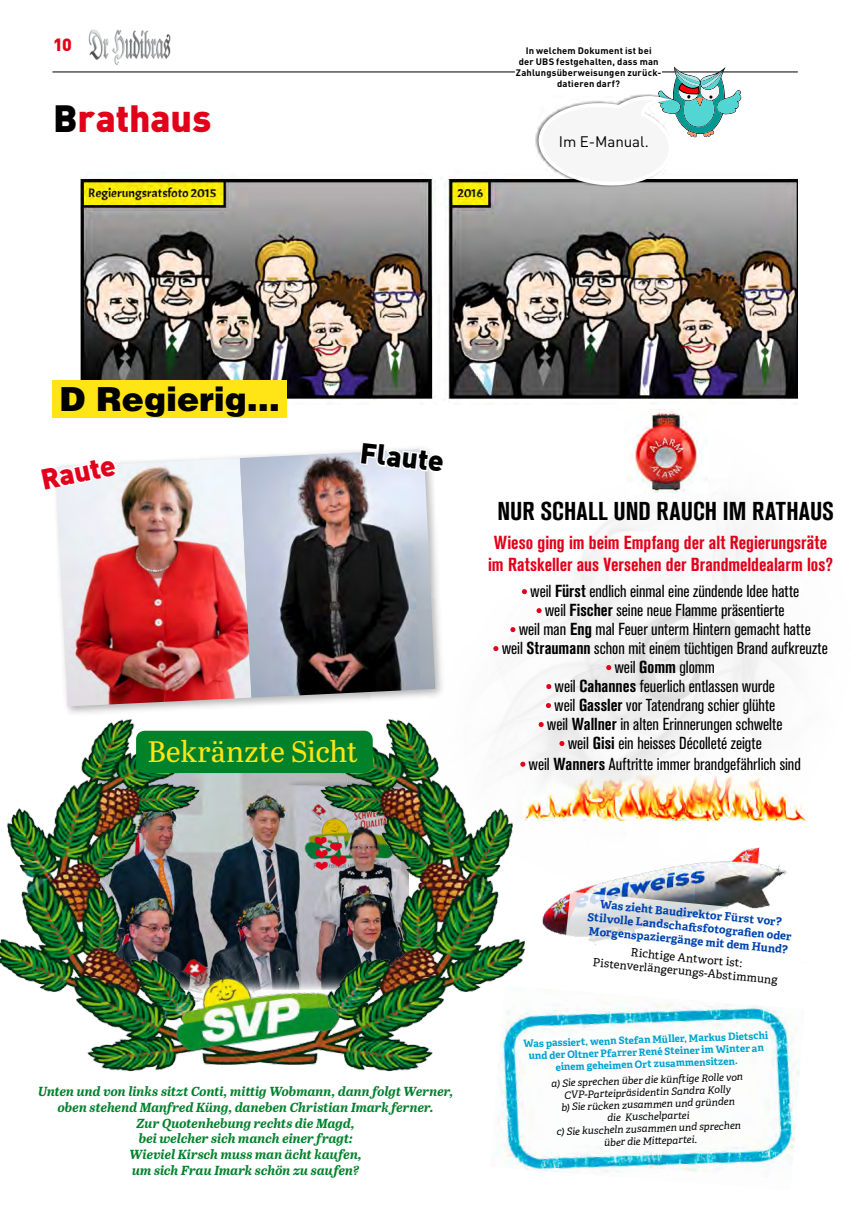
<style>
.page{position:relative;width:851px;height:1205px;background:#fff}
.page>*{position:absolute;margin:0;border:0;box-sizing:border-box;transform-origin:0 0}
.t1{font:900 37.5px "DINOT";letter-spacing:-.005em;color:#e2001a}
.t2{font:900 33.12px "Helvetica LT Std";color:#000}
.t3{font:29.62px "Abril Text";letter-spacing:-.005em;color:#ffe416}
.t4{font:900 28.25px "DIN Offc Pro";color:#000}
.t5{font:900 28.25px "DIN Offc Pro";color:#e2001a}
.t6{font:700 condensed 25.62px "Akzidenz Grotesk BQ";color:#000}
.t7{font:700 condensed 18.75px/22.5px "Akzidenz Grotesk BQ";color:#e2001a;text-align:center}
.t8{font:900 17.5px "DINOT";color:#e2001a}
.t9{font:condensed 17.25px/19px "Akzidenz Grotesk BQ";color:#000;text-align:center}
.t10{font:15.12px "DINOT";letter-spacing:-.005em;color:#000}
.t11{font:13.88px/21.9px "Zapf Dingbats ITC";color:#e2001a}
.t12{font:italic 700 13.12px/15.8px "Abril Text";color:#00822b;text-align:center}
.t13{font:700 11.25px/13.5px "Adelle";color:#0044ae;text-align:center}
.t14{font:11.25px/13.5px "Adelle";color:#000;text-align:center}
.t15{font:italic 10.12px/12.1px "Adelle";color:#000;text-align:center}
.t16{font:700 10.12px/12.1px "Adelle";color:#00a2ce;text-align:center}
.t17{font:700 9.25px/11.1px "DINOT";letter-spacing:.02em;color:#000;text-align:center}
.s1{color:#000}
.s2{font-weight:700}
</style>
<div class="page">
<img style="left:88px;top:29px;width:83px;height:36px">
<hr style="left:52px;top:72px;width:745px;height:1px;background:#000">
<img style="left:80px;top:176px;width:717px;height:228px">
<div style="left:52px;top:380px;width:235px;height:38px;background:#ffe416"></div>
<img style="left:496px;top:1000px;width:304px;height:174px">
<div style="left:515px;top:47px;width:146px;height:40px;background:#fff"></div>
<svg style="left:536px;top:67px;width:205px;height:122px"></svg>
<img style="left:0;top:719px;width:536px;height:361px">
<img style="left:158px;top:935px;width:189px;height:137px">
<div style="left:136px;top:731px;width:236px;height:42px;background:#00822b;border-radius:9px"></div>
<div style="left:51px;top:445px;width:394px;height:271px;background:#000;opacity:.3"></div>
<img style="left:56px;top:458px;width:195px;height:248px">
<img style="left:240px;top:449px;width:154px;height:249px">
<svg style="left:51px;top:456px;width:68px;height:37px"></svg>
<svg style="left:358px;top:445px;width:36px;height:72px"></svg>
<img style="left:394px;top:440px;width:416px;height:446px">
<img style="left:522px;top:739px;width:286px;height:81px">
<img style="left:625px;top:409px;width:82px;height:83px">
<svg style="left:522px;top:589px;width:5px;height:5px"></svg>
<svg style="left:536px;top:608px;width:5px;height:5px"></svg>
<svg style="left:510px;top:627px;width:5px;height:5px"></svg>
<svg style="left:493px;top:646px;width:5px;height:5px"></svg>
<svg style="left:606px;top:665px;width:5px;height:5px"></svg>
<svg style="left:546px;top:684px;width:5px;height:5px"></svg>
<svg style="left:546px;top:703px;width:5px;height:5px"></svg>
<svg style="left:538px;top:722px;width:5px;height:5px"></svg>
<svg style="left:559px;top:741px;width:5px;height:5px"></svg>
<svg style="left:520px;top:762px;width:5px;height:5px"></svg>
<img style="left:524px;top:826px;width:281px;height:141px">
<svg style="left:562px;top:891px;width:243px;height:76px"></svg>
<svg style="left:315px;top:850px;width:31px;height:18px"></svg>
<p class="t8" style="left:53px;top:32px;width:20px">10</p>
<h1 class="t1" style="left:53px;top:92px;width:159px"><span class="s1">B</span>rathaus</h1>
<p class="t17" style="left:516px;top:45px;width:147px">In welchem Dokument ist bei<br>der UBS festgehalten, dass man<br>Zahlungsüberweisungen zurück&shy;datieren darf?</p>
<p class="t10" style="left:559px;top:131px;width:91px">Im E-Manual.</p>
<h2 class="t2" style="left:59px;top:378px;width:222px">D Regierig…</h2>
<h3 class="t5" style="left:36px;top:456px;width:77px;rotate:-12deg">Raute</h3>
<h3 class="t4" style="left:363px;top:428px;width:85px;rotate:6deg">Flaute</h3>
<h3 class="t3" style="left:148px;top:730px;width:212px">Bekränzte Sicht</h3>
<p class="t11" style="left:314px;top:833px;width:29px">❤❤ ❤</p>
<p class="t12" style="left:38px;top:1083px;width:417px">Unten und von links sitzt Conti, mittig Wobmann, dann folgt Werner, oben stehend Manfred Küng, daneben Christian Imark ferner.<br>Zur Quotenhebung rechts die Magd,<br>bei welcher sich manch einer fragt:<br>Wieviel Kirsch muss man ächt kaufen,<br>um sich Frau Imark schön zu saufen?</p>
<h3 class="t6" style="left:497px;top:497px;width:338px">NUR SCHALL UND RAUCH IM RATHAUS</h3>
<p class="t7" style="left:488px;top:531px;width:346px">Wieso ging im beim Empfang der alt Regierungsräte im Ratskeller aus Versehen der Brandmeldealarm los?</p>
<p class="t9" style="left:502px;top:582px;width:327px">weil <span class="s2">Fürst</span> endlich einmal eine zündende Idee hatte<br>weil <span class="s2">Fischer</span> seine neue Flamme präsentierte<br>weil man <span class="s2">Eng</span> mal Feuer unterm Hintern gemacht hatte<br>weil <span class="s2">Straumann</span> schon mit einem tüchtigen Brand aufkreuzte weil <span class="s2">Gomm</span> glomm<br>weil <span class="s2">Cahannes</span> feuerlich entlassen wurde<br>weil <span class="s2">Gassler</span> vor Tatendrang schier glühte<br>weil <span class="s2">Wallner</span> in alten Erinnerungen schwelte<br>weil <span class="s2">Gisi</span> ein heisses Décolleté zeigte</p>
<p class="t9" style="left:529px;top:754px;width:273px">weil <span class="s2">Wanners</span> Auftritte immer brandgefährlich sind</p>
<p class="t13" style="left:589px;top:897px;width:206px;rotate:5deg">Was zieht Baudirektor Fürst vor?<br>Stilvolle Landschaft sfotografi en oder<br>Morgenspaziergänge mit dem Hund?</p>
<p class="t14" style="left:594px;top:942px;width:187px;rotate:5deg">Richtige Antwort ist:<br>Pistenverlängerungs-Abstimmung</p>
<p class="t16" style="left:523px;top:1037px;width:246px;rotate:-2deg">Was passiert, wenn Stefan Müller, Markus Dietschi und der Oltner Pfarrer René Steiner im Winter an einem geheimen Ort zusammensitzen.</p>
<p class="t15" style="left:551px;top:1077px;width:193px;rotate:-2deg">a) Sie sprechen über die künft ige Rolle von<br>CVP-Parteipräsidentin Sandra Kolly<br>b) Sie rücken zusammen und gründen<br>die Kuschelpartei<br>c) Sie kuscheln zusammen und sprechen über die Mitt epartei.</p>
</div>
